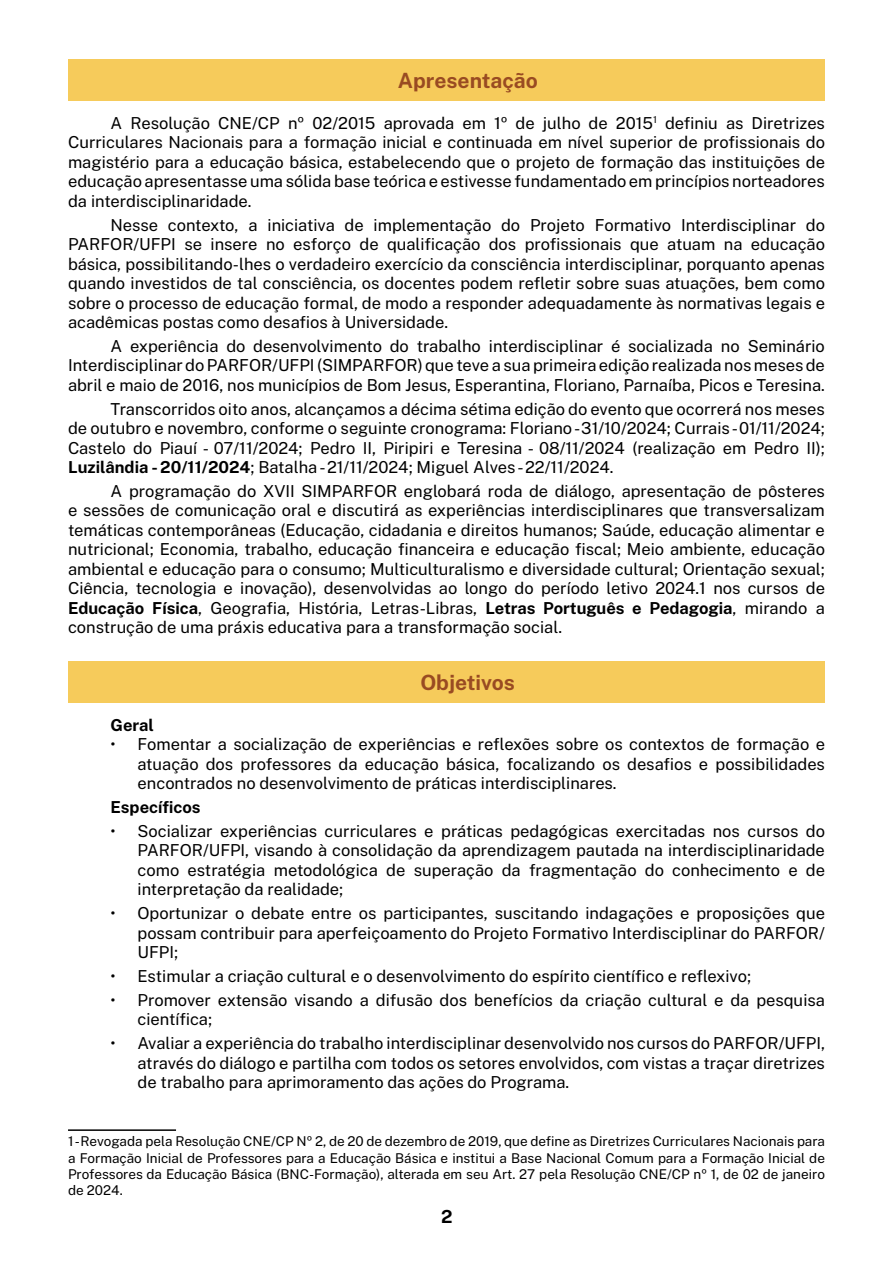
<style>
.page{position:relative;width:893px;height:1263px;background:#fff}
.page>*{position:absolute;margin:0;border:0;box-sizing:border-box;transform-origin:0 0}
.t1{font:700 21px "Public Sans";color:#994b22}
.t2{font:700 18px "Public Sans";color:#000}
.t3{font:16.5px/19.5px "Public Sans";color:#000;text-align:justify}
.t4{font:700 16.5px "Public Sans";color:#000}
.t5{font:13.5px/16.2px "Public Sans";color:#000;text-align:justify}
.s1{font-weight:700}
</style>
<div class="page">
<div style="left:68px;top:60px;width:757px;height:41px;background:#f6cb5b"></div>
<div style="left:68px;top:662px;width:757px;height:41px;background:#f6cb5b"></div>
<hr style="left:68px;top:1129px;width:108px;height:2px;background:#000">
<p class="t1" style="left:398px;top:65px;width:141px">Apresentação</p>
<p class="t3" style="left:68px;top:112px;width:758px;text-indent:43px">A Resolução CNE/CP nº 02/2015 aprovada em 1º de julho de 2015<sup>1</sup> definiu as Diretrizes Curriculares Nacionais para a formação inicial e continuada em nível superior de profissionais do magistério para a educação básica, estabelecendo que o projeto de formação das instituições de educação apresentasse uma sólida base teórica e estivesse fundamentado em princípios norteadores da interdisciplinaridade.</p>
<p class="t3" style="left:68px;top:214px;width:758px;text-indent:43px">Nesse contexto, a iniciativa de implementação do Projeto Formativo Interdisciplinar do PARFOR/UFPI se insere no esforço de qualificação dos profissionais que atuam na educação básica, possibilitando-lhes o verdadeiro exercício da consciência interdisciplinar, porquanto apenas quando investidos de tal consciência, os docentes podem refletir sobre suas atuações, bem como sobre o processo de educação formal, de modo a responder adequadamente às normativas legais e acadêmicas postas como desafios à Universidade.</p>
<p class="t3" style="left:68px;top:335px;width:758px;text-indent:43px">A experiência do desenvolvimento do trabalho interdisciplinar é socializada no Seminário Interdisciplinar do PARFOR/UFPI (SIMPARFOR) que teve a sua primeira edição realizada nos meses de abril e maio de 2016, nos municípios de Bom Jesus, Esperantina, Floriano, Parnaíba, Picos e Teresina.</p>
<p class="t3" style="left:68px;top:398px;width:758px;text-indent:43px">Transcorridos oito anos, alcançamos a décima sétima edição do evento que ocorrerá nos meses de outubro e novembro, conforme o seguinte cronograma: Floriano - 31/10/2024; Currais - 01/11/2024; Castelo do Piauí - 07/11/2024; Pedro II, Piripiri e Teresina - 08/11/2024 (realização em Pedro II); <span class="s1">Luzilândia - 20/11/2024</span>; Batalha - 21/11/2024; Miguel Alves - 22/11/2024.</p>
<p class="t3" style="left:68px;top:480px;width:758px;text-indent:43px">A programação do XVII SIMPARFOR englobará roda de diálogo, apresentação de pôsteres e sessões de comunicação oral e discutirá as experiências interdisciplinares que transversalizam temáticas contemporâneas (Educação, cidadania e direitos humanos; Saúde, educação alimentar e nutricional; Economia, trabalho, educação financeira e educação fiscal; Meio ambiente, educação ambiental e educação para o consumo; Multiculturalismo e diversidade cultural; Orientação sexual; Ciência, tecnologia e inovação), desenvolvidas ao longo do período letivo 2024.1 nos cursos de <span class="s1">Educação Física</span>, Geografia, História, Letras-Libras, <span class="s1">Letras Português e Pedagogia</span>, mirando a construção de uma práxis educativa para a transformação social.</p>
<p class="t1" style="left:421px;top:667px;width:96px">Objetivos</p>
<p class="t4" style="left:111px;top:713px;width:45px">Geral</p>
<p class="t3" style="left:138px;top:734px;width:689px;text-indent:-27px">• Fomentar a socialização de experiências e reflexões sobre os contextos de formação e atuação dos professores da educação básica, focalizando os desafios e possibilidades encontrados no desenvolvimento de práticas interdisciplinares.</p>
<p class="t4" style="left:111px;top:795px;width:92px">Específicos</p>
<p class="t3" style="left:138px;top:820px;width:689px;text-indent:-27px">• Socializar experiências curriculares e práticas pedagógicas exercitadas nos cursos do PARFOR/UFPI, visando à consolidação da aprendizagem pautada na interdisciplinaridade como estratégia metodológica de superação da fragmentação do conhecimento e de interpretação da realidade;</p>
<p class="t3" style="left:138px;top:903px;width:689px;text-indent:-27px">• Oportunizar o debate entre os participantes, suscitando indagações e proposições que possam contribuir para aperfeiçoamento do Projeto Formativo Interdisciplinar do PARFOR/ UFPI;</p>
<p class="t3" style="left:111px;top:965px;width:642px">• Estimular a criação cultural e o desenvolvimento do espírito científico e reflexivo;</p>
<p class="t3" style="left:138px;top:989px;width:689px;text-indent:-27px">• Promover extensão visando a difusão dos benefícios da criação cultural e da pesquisa científica;</p>
<p class="t3" style="left:138px;top:1032px;width:689px;text-indent:-27px">• Avaliar a experiência do trabalho interdisciplinar desenvolvido nos cursos do PARFOR/UFPI, através do diálogo e partilha com todos os setores envolvidos, com vistas a traçar diretrizes de trabalho para aprimoramento das ações do Programa.</p>
<p class="t5" style="left:68px;top:1133px;width:758px">1 -Revogada pela Resolução CNE/CP Nº 2, de 20 de dezembro de 2019, que define as Diretrizes Curriculares Nacionais para a Formação Inicial de Professores para a Educação Básica e institui a Base Nacional Comum para a Formação Inicial de Professores da Educação Básica (BNC-Formação), alterada em seu Art. 27 pela Resolução CNE/CP nº 1, de 02 de janeiro de 2024.</p>
<p class="t2" style="left:441px;top:1204px;width:13px">2</p>
</div>
